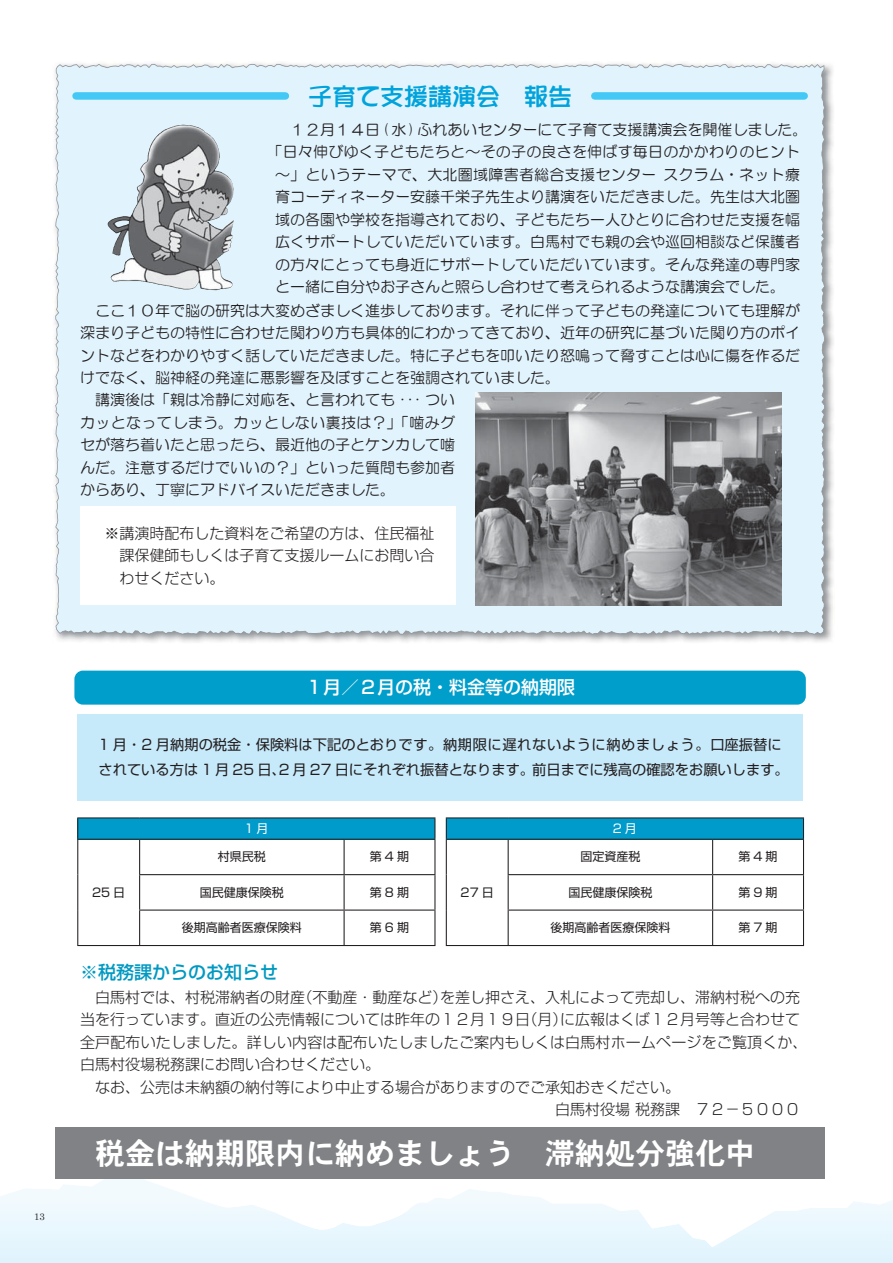
<style>
.page{position:relative;width:893px;height:1263px;background:#fff}
.page>*{position:absolute;margin:0;border:0;box-sizing:border-box;transform-origin:0 0}
.t1{font:30px "DFHS Gothic Std W7 90 pv RKSJ H";color:#fff}
.t2{font:24px "DFPOP1 Std W7 90 pv RKSJ H";color:#00a3db}
.t3{font:18px "Shin Go Pro Medium 90 pv RKSJ H";color:#fff}
.t4{font:18px "Shin Go Pro Medium 90 pv RKSJ H";color:#0099c2}
.t5{font:15px "HG Maru Gothic MPRO";color:#231f20}
.t6{font:15px/22.5px "Shin Go Pro Light 90 pv RKSJ H";color:#231f20;text-align:justify}
.t7{font:15px "HG Maru Gothic MPRO";letter-spacing:.02em;color:#231f20}
.t8{font:15px "HG Maru Gothic MPRO";letter-spacing:.025em;color:#231f20}
.t9{font:14.25px/25.5px "Shin Go regular 83 pv RKSJ H";color:#231f20}
.t10{font:12px "Shin Go regular 83 pv RKSJ H";color:#231f20}
.t11{font:12px "Shin Go regular 83 pv RKSJ H";color:#fff}
.t12{font:9.6px "Century";color:#231f20}
</style>
<div class="page">
<svg style="left:0;top:1179px;width:893px;height:84px"></svg>
<div style="left:55px;top:1128px;width:770px;height:51px;background:#808285"></div>
<img style="left:54px;top:63px;width:780px;height:579px">
<div style="left:55px;top:64px;width:770px;height:571px;background:#e1f4fd"></div>
<div style="left:80px;top:506px;width:375px;height:99px;background:#fff"></div>
<img style="left:475px;top:392px;width:307px;height:214px">
<div style="left:74px;top:671px;width:732px;height:34px;background:#009ecb;border-radius:9px"></div>
<div style="left:77px;top:714px;width:726px;height:86px;background:#c7eafb"></div>
<div style="left:446px;top:818px;width:357px;height:21px;background:#009bca"></div>
<hr style="left:446px;top:817px;width:62px;height:1px;background:#231f20">
<svg style="left:446px;top:818px;width:1px;height:21px"></svg>
<hr style="left:508px;top:817px;width:296px;height:1px;background:#231f20">
<svg style="left:803px;top:818px;width:1px;height:21px"></svg>
<hr style="left:446px;top:839px;width:62px;height:1px;background:#231f20">
<hr style="left:446px;top:840px;width:1px;height:35px;background:#231f20">
<hr style="left:508px;top:839px;width:205px;height:1px;background:#231f20">
<hr style="left:508px;top:840px;width:1px;height:34px;background:#231f20">
<hr style="left:713px;top:839px;width:91px;height:1px;background:#231f20">
<hr style="left:712px;top:840px;width:1px;height:34px;background:#231f20">
<hr style="left:803px;top:840px;width:1px;height:34px;background:#231f20">
<hr style="left:446px;top:875px;width:1px;height:35px;background:#231f20">
<hr style="left:508px;top:874px;width:205px;height:1px;background:#231f20">
<hr style="left:508px;top:875px;width:1px;height:34px;background:#231f20">
<hr style="left:713px;top:874px;width:91px;height:1px;background:#231f20">
<hr style="left:712px;top:875px;width:1px;height:34px;background:#231f20">
<hr style="left:803px;top:875px;width:1px;height:34px;background:#231f20">
<hr style="left:446px;top:910px;width:1px;height:35px;background:#231f20">
<hr style="left:508px;top:909px;width:205px;height:2px;background:#231f20">
<hr style="left:508px;top:911px;width:1px;height:34px;background:#231f20">
<hr style="left:713px;top:909px;width:91px;height:2px;background:#231f20">
<hr style="left:712px;top:911px;width:1px;height:34px;background:#231f20">
<hr style="left:803px;top:911px;width:1px;height:34px;background:#231f20">
<hr style="left:446px;top:945px;width:358px;height:1px;background:#231f20">
<div style="left:78px;top:818px;width:357px;height:21px;background:#009bca"></div>
<hr style="left:77px;top:817px;width:63px;height:1px;background:#231f20">
<svg style="left:77px;top:818px;width:1px;height:21px"></svg>
<hr style="left:140px;top:817px;width:295px;height:1px;background:#231f20">
<svg style="left:434px;top:818px;width:1px;height:21px"></svg>
<hr style="left:77px;top:839px;width:63px;height:1px;background:#231f20">
<hr style="left:77px;top:840px;width:1px;height:35px;background:#231f20">
<hr style="left:140px;top:839px;width:204px;height:1px;background:#231f20">
<hr style="left:139px;top:840px;width:1px;height:34px;background:#231f20">
<hr style="left:344px;top:839px;width:91px;height:1px;background:#231f20">
<hr style="left:344px;top:840px;width:1px;height:34px;background:#231f20">
<hr style="left:434px;top:840px;width:1px;height:34px;background:#231f20">
<hr style="left:77px;top:875px;width:1px;height:35px;background:#231f20">
<hr style="left:139px;top:874px;width:205px;height:1px;background:#231f20">
<hr style="left:139px;top:875px;width:1px;height:34px;background:#231f20">
<hr style="left:344px;top:874px;width:91px;height:1px;background:#231f20">
<hr style="left:344px;top:875px;width:1px;height:34px;background:#231f20">
<hr style="left:434px;top:875px;width:1px;height:34px;background:#231f20">
<hr style="left:77px;top:910px;width:1px;height:35px;background:#231f20">
<hr style="left:139px;top:909px;width:205px;height:2px;background:#231f20">
<hr style="left:139px;top:911px;width:1px;height:34px;background:#231f20">
<hr style="left:344px;top:909px;width:91px;height:2px;background:#231f20">
<hr style="left:344px;top:911px;width:1px;height:34px;background:#231f20">
<hr style="left:434px;top:911px;width:1px;height:34px;background:#231f20">
<hr style="left:77px;top:945px;width:358px;height:1px;background:#231f20">
<img style="left:207px;top:205px;width:27px;height:81px">
<div style="left:76px;top:92px;width:209px;height:8px;background:#44c8f5"></div>
<div style="left:595px;top:92px;width:209px;height:8px;background:#44c8f5"></div>
<p class="t2" style="left:308px;top:87px;width:266px">子育て支援講演会　報告</p>
<p class="t5" style="left:275px;top:122px;width:534px">　１２月１４日 ( 水 ) ふれあいセンターにて子育て支援講演会を開催しました。</p>
<p class="t5" style="left:268px;top:144px;width:534px">「日々伸びゆく子どもたちと～その子の良さを伸ばす毎日のかかわりのヒント</p>
<p class="t7" style="left:275px;top:167px;width:526px">～」というテーマで、大北圏域障害者総合支援センター スクラム・ネット療</p>
<p class="t5" style="left:275px;top:189px;width:526px">育コーディネーター安藤千栄子先生より講演をいただきました。先生は大北圏</p>
<p class="t5" style="left:275px;top:212px;width:526px">域の各園や学校を指導されており、子どもたち一人ひとりに合わせた支援を幅</p>
<p class="t5" style="left:275px;top:234px;width:526px">広くサポートしていただいています。白馬村でも親の会や巡回相談など保護者</p>
<p class="t5" style="left:275px;top:257px;width:526px">の方々にとっても身近にサポートしていただいています。そんな発達の専門家</p>
<p class="t5" style="left:275px;top:279px;width:511px">と一緒に自分やお子さんと照らし合わせて考えられるような講演会でした。</p>
<p class="t5" style="left:80px;top:303px;width:721px">　ここ１０年で脳の研究は大変めざましく進歩しております。それに伴って子どもの発達についても理解が</p>
<p class="t5" style="left:80px;top:326px;width:721px">深まり子どもの特性に合わせた関わり方も具体的にわかってきており、近年の研究に基づいた関り方のポイ</p>
<p class="t5" style="left:80px;top:348px;width:721px">ントなどをわかりやすく話していただきました。特に子どもを叩いたり怒鳴って脅すことは心に傷を作るだ</p>
<p class="t5" style="left:80px;top:371px;width:481px">けでなく、脳神経の発達に悪影響を及ぼすことを強調されていました。</p>
<p class="t5" style="left:80px;top:392px;width:376px">　講演後は「親は冷静に対応を、と言われても･･･つい</p>
<p class="t8" style="left:80px;top:415px;width:376px">カッとなってしまう。カッとしない裏技は？」「噛みグ</p>
<p class="t5" style="left:80px;top:437px;width:376px">セが落ち着いたと思ったら、最近他の子とケンカして噛</p>
<p class="t5" style="left:80px;top:460px;width:376px">んだ。注意するだけでいいの？」といった質問も参加者</p>
<p class="t5" style="left:80px;top:482px;width:316px">からあり、丁寧にアドバイスいただきました。</p>
<p class="t6" style="left:104px;top:524px;width:331px">※講演時配布した資料をご希望の方は、住民福祉　課保健師もしくは子育て支援ルームにお問い合　わせください。</p>
<p class="t12" style="left:34px;top:1210px;width:12px">13</p>
<p class="t3" style="left:305px;top:681px;width:272px">１月／２月の税・料金等の納期限</p>
<p class="t9" style="left:99px;top:734px;width:692px">1 月・2 月納期の税金・保険料は下記のとおりです。納期限に遅れないように納めましょう。口座振替にされている方は 1 月 25 日、2 月 27 日にそれぞれ振替となります。前日までに残高の確認をお願いします。</p>
<p class="t11" style="left:244px;top:824px;width:26px">1月</p>
<p class="t11" style="left:613px;top:824px;width:26px">2月</p>
<p class="t10" style="left:92px;top:888px;width:35px">25 日</p>
<p class="t10" style="left:218px;top:852px;width:49px">村県民税</p>
<p class="t10" style="left:370px;top:852px;width:41px">第4期</p>
<p class="t10" style="left:200px;top:888px;width:85px">国民健康保険税</p>
<p class="t10" style="left:370px;top:888px;width:41px">第8期</p>
<p class="t10" style="left:182px;top:923px;width:121px">後期高齢者医療保険料</p>
<p class="t10" style="left:370px;top:923px;width:41px">第6期</p>
<p class="t10" style="left:461px;top:888px;width:35px">27 日</p>
<p class="t10" style="left:580px;top:852px;width:61px">固定資産税</p>
<p class="t10" style="left:738px;top:852px;width:41px">第4期</p>
<p class="t10" style="left:568px;top:888px;width:85px">国民健康保険税</p>
<p class="t10" style="left:738px;top:888px;width:41px">第9期</p>
<p class="t10" style="left:550px;top:923px;width:121px">後期高齢者医療保険料</p>
<p class="t10" style="left:738px;top:923px;width:41px">第7期</p>
<p class="t4" style="left:80px;top:965px;width:200px">※税務課からのお知らせ</p>
<p class="t6" style="left:80px;top:988px;width:721px">　白馬村では、村税滞納者の財産（不動産・動産など）を差し押さえ、入札によって売却し、滞納村税への充</p>
<p class="t6" style="left:80px;top:1010px;width:721px">当を行っています。直近の公売情報については昨年の１２月１９日（月）に広報はくば１２月号等と合わせて</p>
<p class="t6" style="left:80px;top:1033px;width:729px">全戸配布いたしました。詳しい内容は配布いたしましたご案内もしくは白馬村ホームページをご覧頂くか、</p>
<p class="t6" style="left:80px;top:1055px;width:301px">白馬村役場税務課にお問い合わせください。</p>
<p class="t6" style="left:80px;top:1078px;width:601px">　なお、公売は未納額の納付等により中止する場合がありますのでご承知おきください。</p>
<p class="t6" style="left:555px;top:1100px;width:246px">白馬村役場 税務課　７２－５０００</p>
<p class="t1" style="left:95px;top:1141px;width:691px">税金は納期限内に納めましょう　滞納処分強化中　</p>
</div>
